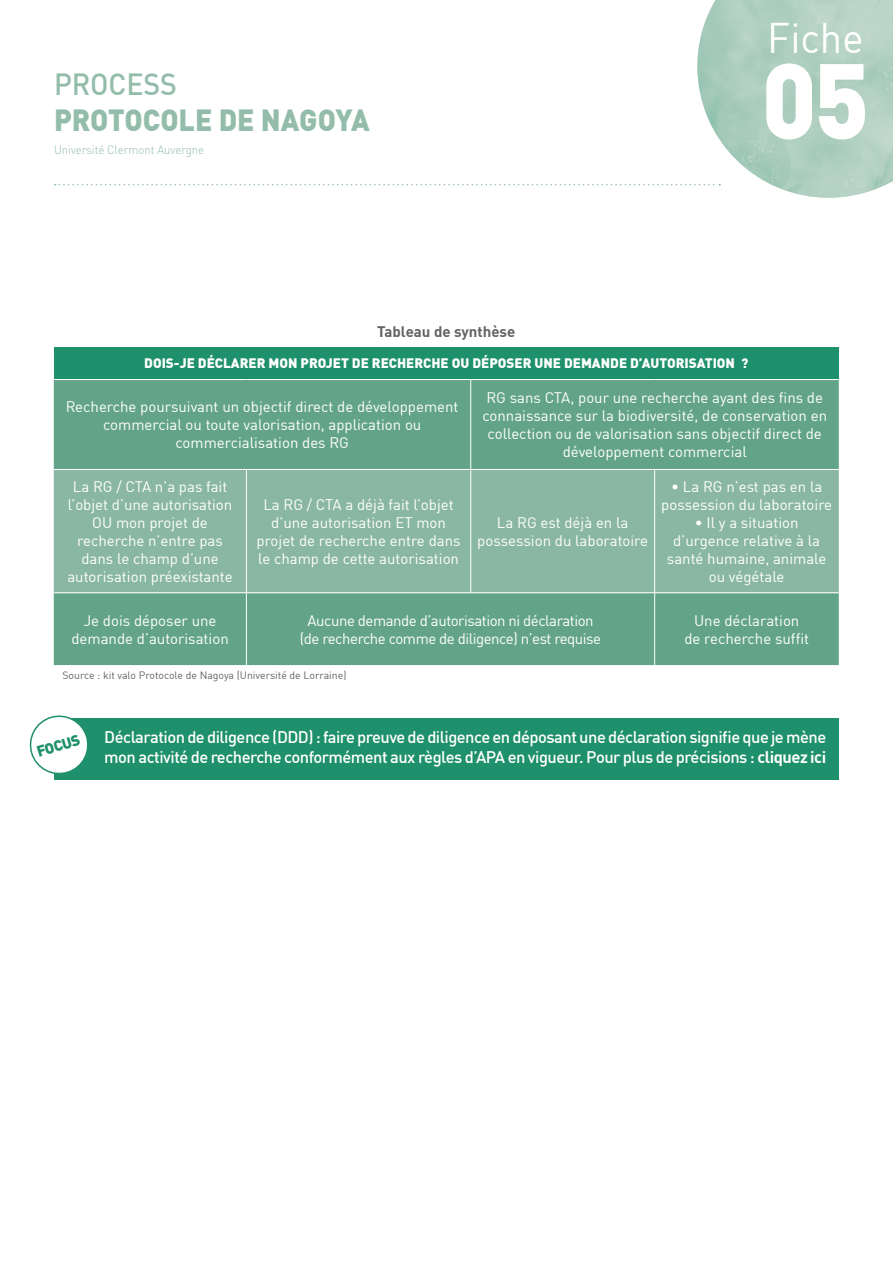
<style>
.page{position:relative;width:893px;height:1263px;background:#fff}
.page>*{position:absolute;margin:0;border:0;box-sizing:border-box;transform-origin:0 0}
.t1{font:900 105px "DIN Offc";color:#fff;scale:.95 1}
.t2{font:42px "DIN Offc";color:#fff;scale:.95 1}
.t3{font:900 30px/36px "DIN Offc";color:#93bdaa;scale:.95 1}
.ENCADRE{font:500 16.5px/19.8px "DIN Offc";letter-spacing:-.03em;color:#fff}
.TEXTE_COURANT{font:15px/18px "DIN Offc";color:#fff;text-align:center}
.TEXTE_COURANT-2{font:15px/18px "DIN Offc";letter-spacing:-.03em;color:#fff;text-align:center}
.TEXTE_COURANT-3{font:700 15px "DIN Offc";color:#636366}
.t4{font:900 15px "DIN Offc";color:#1e906b}
.TEXTE_COURANT-4{font:900 13.5px "DIN Offc";color:#fff}
.t5{font:300 12px "DIN Offc";color:#93bdaa;scale:.95 1}
.TEXTE_COURANT-5{font:10.5px "DIN Offc";color:#636366}
.s1{font-weight:500}
.s2{font-weight:700}
</style>
<div class="page">
<div style="left:54px;top:718px;width:785px;height:62px;background:#1e906b"></div>
<div style="left:54px;top:347px;width:785px;height:32px;background:#1e906b"></div>
<div style="left:54px;top:380px;width:785px;height:285px;background:#63a488"></div>
<div style="left:54px;top:470px;width:785px;height:122px;background:#8ab7a3"></div>
<hr style="left:470px;top:380px;width:1px;height:89px;background:#fff">
<hr style="left:54px;top:469px;width:192px;height:1px;background:#fff">
<hr style="left:246px;top:469px;width:225px;height:1px;background:#fff">
<hr style="left:246px;top:470px;width:1px;height:122px;background:#fff">
<hr style="left:471px;top:469px;width:184px;height:1px;background:#fff">
<hr style="left:470px;top:470px;width:1px;height:122px;background:#fff">
<hr style="left:655px;top:469px;width:184px;height:1px;background:#fff">
<hr style="left:654px;top:470px;width:1px;height:122px;background:#fff">
<hr style="left:54px;top:592px;width:192px;height:1px;background:#fff">
<hr style="left:246px;top:592px;width:225px;height:1px;background:#fff">
<hr style="left:246px;top:593px;width:1px;height:72px;background:#fff">
<hr style="left:471px;top:592px;width:184px;height:1px;background:#fff">
<hr style="left:655px;top:592px;width:184px;height:1px;background:#fff">
<hr style="left:654px;top:593px;width:1px;height:72px;background:#fff">
<img style="left:697px;top:0;width:196px;height:198px">
<svg style="left:29px;top:715px;width:59px;height:59px"></svg>
<p class="t3" style="left:54px;top:65px;width:334px"><span class="s1">PROCESS<br></span>PROTOCOLE DE NAGOYA</p>
<p class="t5" style="left:54px;top:142px;width:160px">Université Clermont Auvergne</p>
<p class="t2" style="left:767px;top:12px;width:103px">Fiche</p>
<p class="t1" style="left:761px;top:31px;width:115px">05</p>
<p class="TEXTE_COURANT-3" style="left:377px;top:322px;width:140px">Tableau de synthèse</p>
<p class="TEXTE_COURANT-4" style="left:144px;top:354px;width:606px">DOIS-JE DÉCLARER MON PROJET DE RECHERCHE OU DÉPOSER UNE DEMANDE D’AUTORISATION ?</p>
<p class="TEXTE_COURANT" style="left:66px;top:397px;width:394px">Recherche poursuivant un objectif direct de développement commercial ou toute valorisation, application ou commercialisation des RG</p>
<p class="TEXTE_COURANT" style="left:482px;top:388px;width:346px">RG sans CTA, pour une recherche ayant des fins de connaissance sur la biodiversité, de conservation en collection ou de valorisation sans objectif direct de développement commercial</p>
<p class="TEXTE_COURANT" style="left:67px;top:477px;width:167px">La RG / CTA n’a pas fait l’objet d’une autorisation<br>OU mon projet de recherche n’entre pas dans le champ d’une autorisation préexistante</p>
<p class="TEXTE_COURANT" style="left:661px;top:477px;width:172px">• La RG n’est pas en la possession du laboratoire</p>
<p class="TEXTE_COURANT" style="left:667px;top:513px;width:161px">• Il y a situation d’urgence relative à la santé humaine, animale ou végétale</p>
<p class="TEXTE_COURANT" style="left:257px;top:495px;width:206px">La RG / CTA a déjà fait l’objet d’une autorisation ET mon projet de recherche entre dans le champ de cette autorisation</p>
<p class="TEXTE_COURANT" style="left:477px;top:513px;width:172px">La RG est déjà en la possession du laboratoire</p>
<p class="TEXTE_COURANT" style="left:71px;top:611px;width:159px">Je dois déposer une demande d’autorisation</p>
<p class="TEXTE_COURANT-2" style="left:300px;top:611px;width:303px">Aucune demande d’autorisation ni déclaration (de recherche comme de diligence) n’est requise</p>
<p class="TEXTE_COURANT" style="left:684px;top:611px;width:126px">Une déclaration de recherche suffit</p>
<p class="TEXTE_COURANT-5" style="left:62px;top:669px;width:286px">Source : kit valo Protocole de Nagoya (Université de Lorraine)</p>
<p class="t4" style="left:34px;top:742px;width:46px;rotate:-17deg">FOCUS</p>
<p class="ENCADRE" style="left:104px;top:727px;width:723px">Déclaration de diligence (DDD) : faire preuve de diligence en déposant une déclaration signifie que je mène mon activité de recherche conformément aux règles d’APA en vigueur. Pour plus de précisions : <span class="s2">cliquez ici</span></p>
</div>
